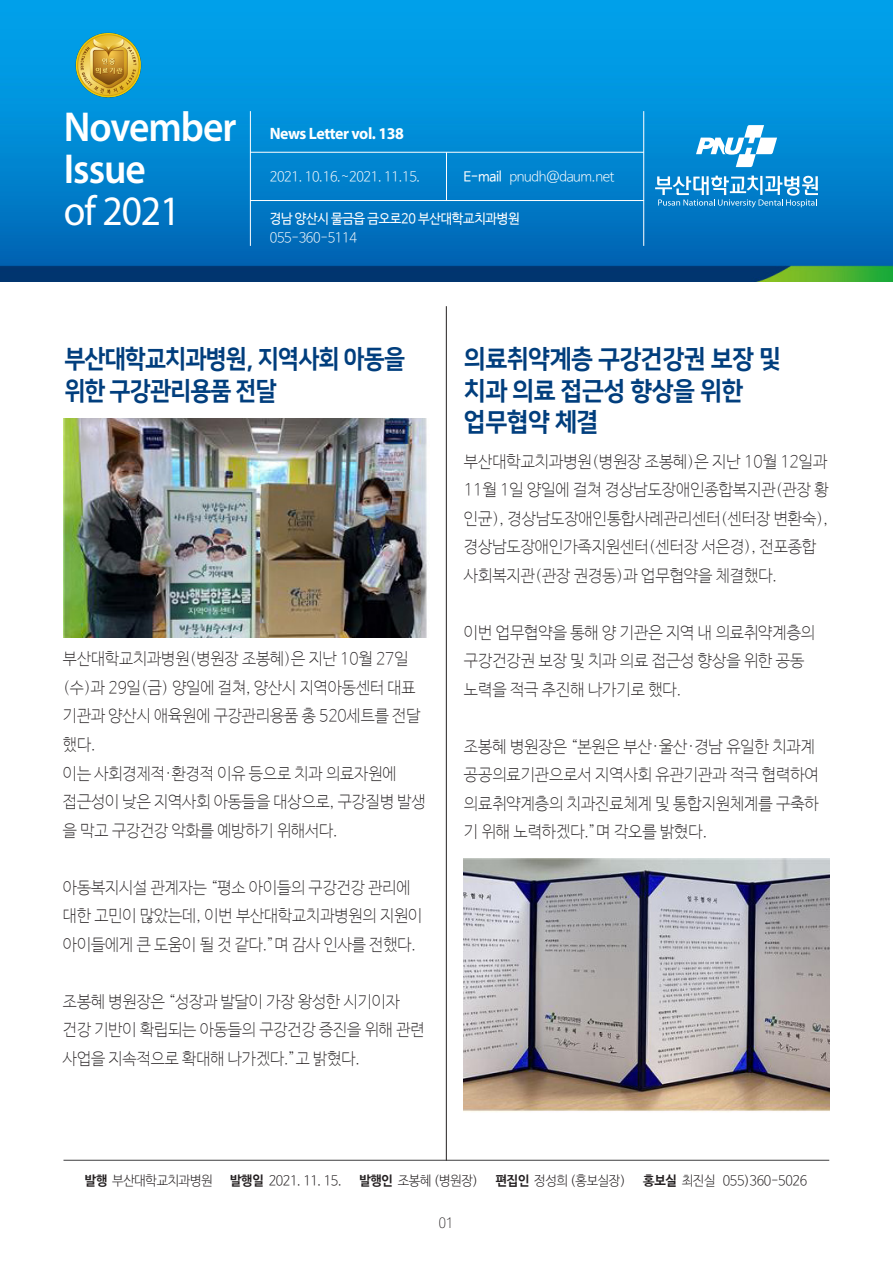
<style>
.page{position:relative;width:893px;height:1263px;background:#fff}
.page>*{position:absolute;margin:0;border:0;box-sizing:border-box;transform-origin:0 0}
.t1{font:600 42px "Myriad Pro";letter-spacing:-.025em;color:#fff;scale:.94 1}
.t2{font:42px "Myriad Pro";letter-spacing:-.025em;color:#fff;scale:.94 1}
.기사제목{font:25.5px "Nanum Square EB";letter-spacing:-.025em;color:#013e7d;scale:.95 1}
.기사제목-2{font:25.5px/31.5px "Nanum Square EB";letter-spacing:-.025em;color:#013e7d;scale:.91 1}
.기사_내용{font:200 16.5px/28.5px "Nanum Barun Gothic";letter-spacing:-.005em;color:#231f20;scale:.96 1}
.기사_내용-2{font:200 16.5px/28.5px "Nanum Barun Gothic";letter-spacing:-.005em;color:#231f20}
.t3{font:700 16.5px "Myriad Pro";letter-spacing:-.025em;color:#fff;scale:.96 1}
.t4{font:100 condensed 15px "Helvetica Neue LT Std";color:#231f20}
.t5{font:300 13.5px "Nanum Barun Gothic";letter-spacing:-.025em;color:#231f20;scale:.95 1}
.t6{font:300 13.5px "Nanum Barun Gothic";letter-spacing:-.025em;color:#fff;scale:.96 1}
.t7{font:13.5px "Nanum Barun Gothic";letter-spacing:-.025em;color:#fff;scale:.96 1}
.s1{font-weight:400}
.s2{font-weight:700}
</style>
<div class="page">
<img style="left:0;top:0;width:893px;height:282px">
<hr style="left:250px;top:152px;width:394px;height:1px;background:#fff">
<hr style="left:250px;top:200px;width:394px;height:1px;background:#fff">
<hr style="left:446px;top:152px;width:1px;height:48px;background:#fff">
<hr style="left:250px;top:111px;width:1px;height:135px;background:#fff">
<hr style="left:643px;top:111px;width:1px;height:135px;background:#fff">
<hr style="left:63px;top:1160px;width:766px;height:1px;background:#3e3e3f">
<img style="left:73px;top:30px;width:69px;height:67px">
<svg style="left:696px;top:125px;width:81px;height:42px"></svg>
<svg style="left:655px;top:176px;width:163px;height:31px;background:#48a1d7"></svg>
<img style="left:464px;top:858px;width:365px;height:254px">
<img style="left:64px;top:418px;width:363px;height:219px">
<hr style="left:446px;top:306px;width:1px;height:854px;background:#231f20">
<p class="t1" style="left:64px;top:100px;width:185px">November</p>
<p class="t1" style="left:64px;top:142px;width:89px">Issue</p>
<p class="t2" style="left:64px;top:185px;width:126px">of 2021</p>
<p class="t3" style="left:270px;top:123px;width:141px">News Letter vol. 138</p>
<p class="t6" style="left:270px;top:170px;width:158px">2021. 10.16.~2021. 11.15.</p>
<p class="t6" style="left:463px;top:169px;width:159px"><span class="s1">E-mail</span> pnudh@daum.net</p>
<p class="t7" style="left:270px;top:211px;width:262px">경남 양산시 물금읍 금오로20 부산대학교치과병원</p>
<p class="t6" style="left:270px;top:231px;width:92px">055-360-5114</p>
<p class="기사제목-2" style="left:64px;top:344px;width:376px">부산대학교치과병원, 지역사회 아동을 위한 구강관리용품 전달</p>
<p class="기사제목" style="left:464px;top:345px;width:335px">의료취약계층 구강건강권 보장 및</p>
<p class="기사제목" style="left:464px;top:377px;width:296px">치과 의료 접근성 향상을 위한</p>
<p class="기사제목" style="left:464px;top:408px;width:143px">업무협약 체결</p>
<p class="기사_내용" style="left:63px;top:646px;width:374px">부산대학교치과병원(병원장 조봉혜)은 지난 10월 27일 (수)과 29일(금) 양일에 걸쳐, 양산시 지역아동센터 대표 기관과 양산시 애육원에 구강관리용품 총 520세트를 전달 했다.</p>
<p class="기사_내용" style="left:63px;top:760px;width:349px">이는 사회경제적·환경적 이유 등으로 치과 의료자원에</p>
<p class="기사_내용" style="left:63px;top:788px;width:379px">접근성이 낮은 지역사회 아동들을 대상으로, 구강질병 발생 을 막고 구강건강 악화를 예방하기 위해서다.</p>
<p class="기사_내용" style="left:63px;top:874px;width:364px">아동복지시설 관계자는 “평소 아이들의 구강건강 관리에</p>
<p class="기사_내용" style="left:63px;top:902px;width:376px">대한 고민이 많았는데, 이번 부산대학교치과병원의 지원이 아이들에게 큰 도움이 될 것 같다.”며 감사 인사를 전했다.</p>
<p class="기사_내용" style="left:63px;top:988px;width:353px">조봉혜 병원장은 “성장과 발달이 가장 왕성한 시기이자</p>
<p class="기사_내용" style="left:63px;top:1016px;width:378px">건강 기반이 확립되는 아동들의 구강건강 증진을 위해 관련 사업을 지속적으로 확대해 나가겠다.”고 밝혔다.</p>
<p class="기사_내용-2" style="left:464px;top:448px;width:366px">부산대학교치과병원(병원장 조봉혜)은 지난 10월 12일과<br>11월 1일 양일에 걸쳐 경상남도장애인종합복지관(관장 황 인균), 경상남도장애인통합사례관리센터(센터장 변환숙), 경상남도장애인가족지원센터(센터장 서은경), 전포종합 사회복지관(관장 권경동)과 업무협약을 체결했다.</p>
<p class="기사_내용-2" style="left:464px;top:619px;width:353px">이번 업무협약을 통해 양 기관은 지역 내 의료취약계층의 구강건강권 보장 및 치과 의료 접근성 향상을 위한 공동</p>
<p class="기사_내용-2" style="left:464px;top:676px;width:219px">노력을 적극 추진해 나가기로 했다.</p>
<p class="기사_내용-2" style="left:464px;top:733px;width:356px">조봉혜 병원장은 “본원은 부산·울산·경남 유일한 치과계 공공의료기관으로서 지역사회 유관기관과 적극 협력하여 의료취약계층의 치과진료체계 및 통합지원체계를 구축하 기 위해 노력하겠다.”며 각오를 밝혔다.</p>
<p class="t5" style="left:85px;top:1173px;width:136px"><span class="s2">발행</span> 부산대학교치과병원</p>
<p class="t5" style="left:230px;top:1173px;width:119px"><span class="s2">발행일</span> 2021. 11. 15.</p>
<p class="t5" style="left:359px;top:1173px;width:127px"><span class="s2">발행인</span> 조봉혜 (병원장)</p>
<p class="t5" style="left:496px;top:1173px;width:138px"><span class="s2">편집인</span> 정성희 (홍보실장)</p>
<p class="t5" style="left:643px;top:1173px;width:174px"><span class="s2">홍보실</span> 최진실 055)360-5026</p>
<p class="t4" style="left:439px;top:1214px;width:16px">01</p>
</div>
